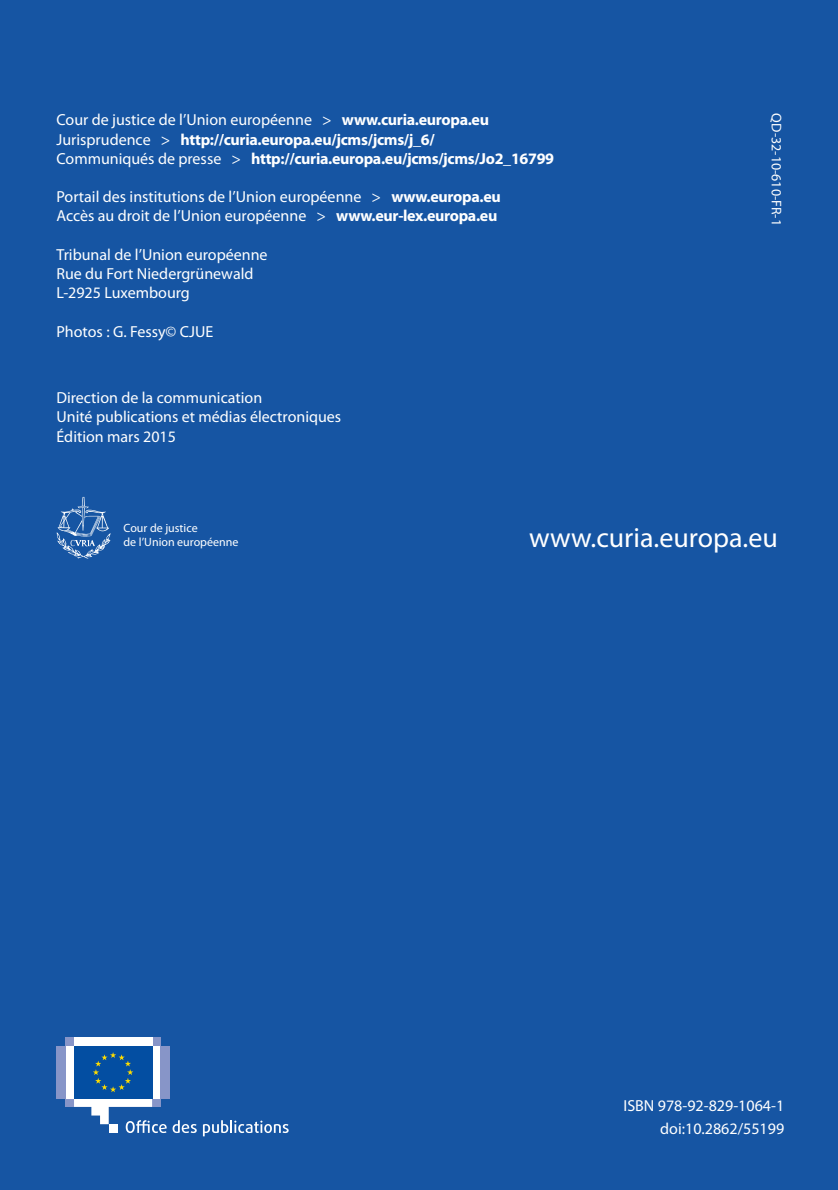
<style>
.page{position:relative;width:838px;height:1190px;background:#1655a3}
.page>*{position:absolute;margin:0;border:0;box-sizing:border-box;transform-origin:0 0}
.t1{font:28px "Myriad Pro";color:#fff}
.t2{font:16px/19.2px "Myriad Pro";color:#fff}
.t3{font:700 16px/19.2px "Myriad Pro";letter-spacing:-.02em;color:#fff}
.t4{font:14px "Myriad Pro";color:#fff}
.t5{font:12px/14.4px "Myriad Pro";color:#fff}
.s1{font-weight:400}
.s2{font-weight:700}
</style>
<div class="page">
<img style="left:65px;top:1098px;width:9px;height:9px">
<img style="left:65px;top:1037px;width:96px;height:9px">
<div style="left:74px;top:1037px;width:78px;height:9px;background:#fff"></div>
<div style="left:152px;top:1046px;width:9px;height:52px;background:#fff"></div>
<img style="left:161px;top:1046px;width:8px;height:52px">
<div style="left:65px;top:1046px;width:9px;height:52px;background:#fff"></div>
<img style="left:57px;top:1046px;width:8px;height:52px">
<div style="left:74px;top:1046px;width:78px;height:52px;background:#034ea2"></div>
<svg style="left:93px;top:1052px;width:40px;height:40px"></svg>
<svg style="left:74px;top:1098px;width:93px;height:35px"></svg>
<svg style="left:173px;top:1120px;width:24px;height:13px"></svg>
<svg style="left:203px;top:1120px;width:86px;height:16px"></svg>
<svg style="left:57px;top:497px;width:54px;height:62px"></svg>
<p class="t3" style="left:56px;top:112px;width:499px"><span class="s1">Cour de justice de l’Union européenne &gt;</span> www.curia.europa.eu<br><span class="s1">Jurisprudence &gt;</span> http://curia.europa.eu/jcms/jcms/j_6/<br><span class="s1">Communiqués de presse &gt;</span> http://curia.europa.eu/jcms/jcms/Jo2_16799</p>
<p class="t2" style="left:56px;top:189px;width:446px">Portail des institutions de l’Union européenne &gt; <span class="s2">www.europa.eu<br></span>Accès au droit de l’Union européenne &gt; <span class="s2">www.eur-lex.europa.eu</span></p>
<p class="t2" style="left:56px;top:246px;width:213px">Tribunal de l’Union européenne<br>Rue du Fort Niedergrünewald<br>L-2925 Luxembourg</p>
<p class="t2" style="left:56px;top:323px;width:158px">Photos : G. Fessy© CJUE</p>
<p class="t2" style="left:56px;top:390px;width:286px">Direction de la communication<br>Unité publications et médias électroniques<br>Édition mars 2015</p>
<p class="t4" style="left:782px;top:113px;width:114px;rotate:90deg">QD-32-10-610-FR-1</p>
<p class="t5" style="left:124px;top:522px;width:116px">Cour de justice<br>de l’Union européenne</p>
<h1 class="t1" style="left:529px;top:527px;width:250px">www.curia.europa.eu</h1>
<p class="t2" style="left:624px;top:1096px;width:162px;line-height:23px;text-align:right">ISBN 978-92-829-1064-1 doi:10.2862/55199</p>
</div>
